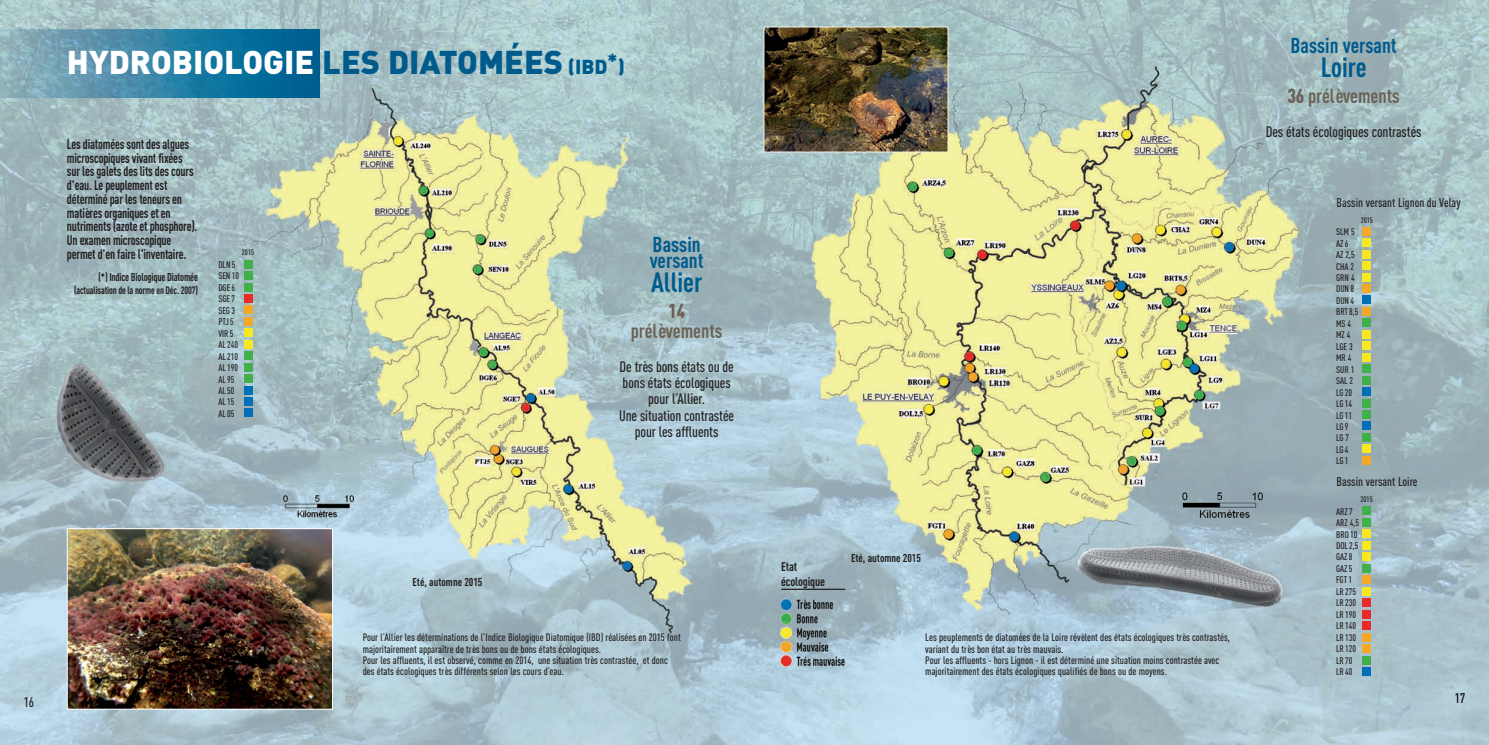
<style>
.page{position:relative;width:1489px;height:745px;background:#fff}
.page>*{position:absolute;margin:0;border:0;box-sizing:border-box;transform-origin:0 0}
.t1{font:900 32.5px "DIN";color:#fff}
.t2{font:700 27.5px "DIN Cond";color:#005b8d}
.t3{font:700 21.25px/16.2px "DIN Cond";color:#005b8d}
.t4{font:700 20px "DIN Cond";color:#6c6256}
.t5{font:900 20px "DIN Cond";color:#6c6256}
.t6{font:500 15px/16.2px "DIN Cond";letter-spacing:-.01em;color:#231f20;text-align:center}
.t7{font:700 13.75px/13.8px "DIN Cond";letter-spacing:-.015em;color:#231f20;scale:.9 1}
.t8{font:500 13.75px "DIN Cond";color:#000}
.t9{font:500 13.75px "DIN Cond";color:#231f20}
.t10{font:500 12.5px "DIN Cond";color:#231f20}
.t11{font:700 12.5px/14.4px "DIN Cond";letter-spacing:-.015em;color:#231f20}
.t12{font:700 11.25px "DIN Cond";color:#231f20}
.t13{font:700 11.25px "DIN Cond";color:#231f20;scale:.9 1}
.t14{font:500 10.62px/11.2px "DIN Cond";color:#231f20}
.t15{font:700 10.62px "DIN Cond";letter-spacing:-.015em;color:#231f20;scale:.9 1}
.t16{font:500 9.5px/11.5px "DIN Cond";color:#231f20}
.t17{font:500 8px "DIN Cond";color:#231f20}
.s1{color:#005b8d}
.s2{font-size:20px;color:#005b8d}
.s3{font-weight:900}
</style>
<div class="page">
<img style="left:0;top:0;width:1488px;height:744px">
<img style="left:0;top:29px;width:319px;height:68px">
<hr style="left:781px;top:588px;width:64px;height:1px;background:#231f20">
<img style="left:765px;top:29px;width:181px;height:121px">
<img style="left:69px;top:530px;width:262px;height:177px">
<div style="left:67px;top:528px;width:266px;height:181px;border:1px solid #fff"></div>
<div style="left:244px;top:260px;width:9px;height:8px;background:#41b04b"></div>
<div style="left:244px;top:271px;width:9px;height:9px;background:#41b04b"></div>
<div style="left:244px;top:282px;width:9px;height:9px;background:#41b04b"></div>
<div style="left:244px;top:294px;width:9px;height:8px;background:#ea2a28"></div>
<div style="left:244px;top:305px;width:9px;height:9px;background:#f5a726"></div>
<div style="left:244px;top:317px;width:9px;height:8px;background:#f5a726"></div>
<div style="left:244px;top:328px;width:9px;height:9px;background:#f8e822"></div>
<div style="left:244px;top:340px;width:9px;height:8px;background:#f8e822"></div>
<div style="left:244px;top:351px;width:9px;height:9px;background:#41b04b"></div>
<div style="left:244px;top:362px;width:9px;height:9px;background:#41b04b"></div>
<div style="left:244px;top:374px;width:9px;height:8px;background:#41b04b"></div>
<div style="left:244px;top:385px;width:9px;height:9px;background:#0070b6"></div>
<div style="left:244px;top:397px;width:9px;height:8px;background:#0070b6"></div>
<div style="left:244px;top:408px;width:9px;height:9px;background:#0070b6"></div>
<div style="left:1361px;top:506px;width:9px;height:8px;background:#41b04b"></div>
<div style="left:1361px;top:517px;width:9px;height:9px;background:#41b04b"></div>
<div style="left:1361px;top:529px;width:9px;height:8px;background:#f8e822"></div>
<div style="left:1361px;top:540px;width:9px;height:9px;background:#f8e822"></div>
<div style="left:1361px;top:552px;width:9px;height:8px;background:#f8e822"></div>
<div style="left:1361px;top:563px;width:9px;height:9px;background:#41b04b"></div>
<div style="left:1361px;top:575px;width:9px;height:8px;background:#f5a726"></div>
<div style="left:1361px;top:586px;width:9px;height:9px;background:#f8e822"></div>
<div style="left:1361px;top:598px;width:9px;height:8px;background:#ea2a28"></div>
<div style="left:1361px;top:609px;width:9px;height:9px;background:#ea2a28"></div>
<div style="left:1361px;top:621px;width:9px;height:8px;background:#ea2a28"></div>
<div style="left:1361px;top:632px;width:9px;height:9px;background:#f5a726"></div>
<div style="left:1361px;top:644px;width:9px;height:8px;background:#f5a726"></div>
<div style="left:1361px;top:655px;width:9px;height:9px;background:#41b04b"></div>
<div style="left:1361px;top:667px;width:9px;height:8px;background:#0070b6"></div>
<div style="left:1361px;top:227px;width:9px;height:8px;background:#f5a726"></div>
<div style="left:1361px;top:238px;width:9px;height:9px;background:#f8e822"></div>
<div style="left:1361px;top:250px;width:9px;height:8px;background:#f8e822"></div>
<div style="left:1361px;top:261px;width:9px;height:9px;background:#f8e822"></div>
<div style="left:1361px;top:272px;width:9px;height:9px;background:#f8e822"></div>
<div style="left:1361px;top:284px;width:9px;height:8px;background:#f5a726"></div>
<div style="left:1361px;top:295px;width:9px;height:9px;background:#0070b6"></div>
<div style="left:1361px;top:307px;width:9px;height:8px;background:#f5a726"></div>
<div style="left:1361px;top:318px;width:9px;height:9px;background:#41b04b"></div>
<div style="left:1361px;top:421px;width:9px;height:9px;background:#0070b6"></div>
<div style="left:1361px;top:330px;width:9px;height:8px;background:#f8e822"></div>
<div style="left:1361px;top:341px;width:9px;height:9px;background:#f8e822"></div>
<div style="left:1361px;top:352px;width:9px;height:9px;background:#f8e822"></div>
<div style="left:1361px;top:364px;width:9px;height:9px;background:#41b04b"></div>
<div style="left:1361px;top:375px;width:9px;height:9px;background:#41b04b"></div>
<div style="left:1361px;top:387px;width:9px;height:8px;background:#0070b6"></div>
<div style="left:1361px;top:398px;width:9px;height:9px;background:#41b04b"></div>
<div style="left:1361px;top:410px;width:9px;height:8px;background:#41b04b"></div>
<div style="left:1361px;top:433px;width:9px;height:8px;background:#41b04b"></div>
<div style="left:1361px;top:444px;width:9px;height:9px;background:#f8e822"></div>
<div style="left:1361px;top:455px;width:9px;height:9px;background:#f5a726"></div>
<h1 class="t1" style="left:67px;top:44px;width:559px">HYDROBIOLOGIE <span class="s1">LES DIATOMÉES</span> <span class="s2">(IBD</span><sup>*</sup><span class="s2">)</span></h1>
<p class="t7" style="left:67px;top:138px;width:146px">Les diatomées sont des algues microscopiques vivant fixées sur les galets des lits des cours d'eau. Le peuplement est déterminé par les teneurs en matières organiques et en nutriments (azote et phosphore).<br>Un examen microscopique permet d'en faire l'inventaire.</p>
<p class="t13" style="left:98px;top:273px;width:112px">(*) Indice Biologique Diatomée</p>
<p class="t15" style="left:74px;top:286px;width:139px">(actualisation de la norme en Déc. 2007)</p>
<p class="t17" style="left:242px;top:249px;width:14px">2015</p>
<p class="t16" style="left:218px;top:259px;width:22px">DLN 5<br>SEN 10<br>DGE 6<br>SGE 7<br>SEG 3<br>PTJ 5<br>VIR 5<br>AL 240<br>AL 210<br>AL 190<br>AL 95<br>AL 50<br>AL 15<br>AL 05</p>
<h3 class="t3" style="left:649px;top:238px;width:55px">Bassin versant</h3>
<h2 class="t2" style="left:651px;top:272px;width:53px">Allier</h2>
<h3 class="t5" style="left:668px;top:303px;width:18px">14</h3>
<h3 class="t4" style="left:630px;top:323px;width:93px">prélèvements</h3>
<h3 class="t6" style="left:619px;top:359px;width:116px">De très bons états ou de bons états écologiques pour l’Allier.<br>Une situation contrastée pour les affluents</h3>
<p class="t9" style="left:24px;top:696px;width:12px">16</p>
<p class="t12" style="left:412px;top:577px;width:71px">Eté, automne 2015</p>
<p class="t11" style="left:781px;top:560px;width:45px">Etat écologique</p>
<p class="t12" style="left:851px;top:553px;width:71px">Eté, automne 2015</p>
<p class="t14" style="left:362px;top:632px;width:319px">Pour l’Allier les déterminations de l’Indice Biologique Diatomique (IBD) réalisées en 2015 font majoritairement apparaître de très bons ou de bons états écologiques.<br>Pour les affluents, il est observé, comme en 2014, une situation très contrastée, et donc des états écologiques très différents selon les cours d’eau.</p>
<p class="t14" style="left:925px;top:632px;width:306px">Les peuplements de diatomées de la Loire révèlent des états écologiques très contrastés, variant du très bon état au très mauvais.<br>Pour les affluents - hors Lignon - il est déterminé une situation moins contrastée avec majoritairement des états écologiques qualifiés de bons ou de moyens.</p>
<h3 class="t3" style="left:1290px;top:39px;width:108px">Bassin versant</h3>
<h2 class="t2" style="left:1320px;top:57px;width:47px">Loire</h2>
<h3 class="t4" style="left:1287px;top:89px;width:114px"><span class="s3">36</span> prélèvements</h3>
<h3 class="t6" style="left:1265px;top:125px;width:157px">Des états écologiques contrastés</h3>
<p class="t10" style="left:1336px;top:197px;width:126px">Bassin versant Lignon du Velay</p>
<p class="t17" style="left:1360px;top:217px;width:14px">2015</p>
<p class="t16" style="left:1335px;top:227px;width:24px">SLM 5<br>AZ6<br>AZ 2,5<br>CHA 2<br>GRN 4<br>DUN 8<br>DUN 4<br>BRT 8,5<br>MS 4<br>MZ 4<br>LGE 3<br>MR 4<br>SUR 1<br>SAL 2<br>LG 20<br>LG 14<br>LG 11<br>LG9<br>LG 7<br>LG4<br>LG1</p>
<p class="t10" style="left:1336px;top:477px;width:83px">Bassin versant Loire</p>
<p class="t17" style="left:1360px;top:496px;width:14px">2015</p>
<p class="t16" style="left:1335px;top:506px;width:24px">ARZ 7<br>ARZ 4,5<br>BRO 10<br>DOL 2,5<br>GAZ 8<br>GAZ 5<br>FGT 1<br>LR 275<br>LR 230<br>LR 190<br>LR 140<br>LR 130<br>LR 120<br>LR 70<br>LR 40</p>
<p class="t8" style="left:1454px;top:693px;width:12px">17</p>
</div>
